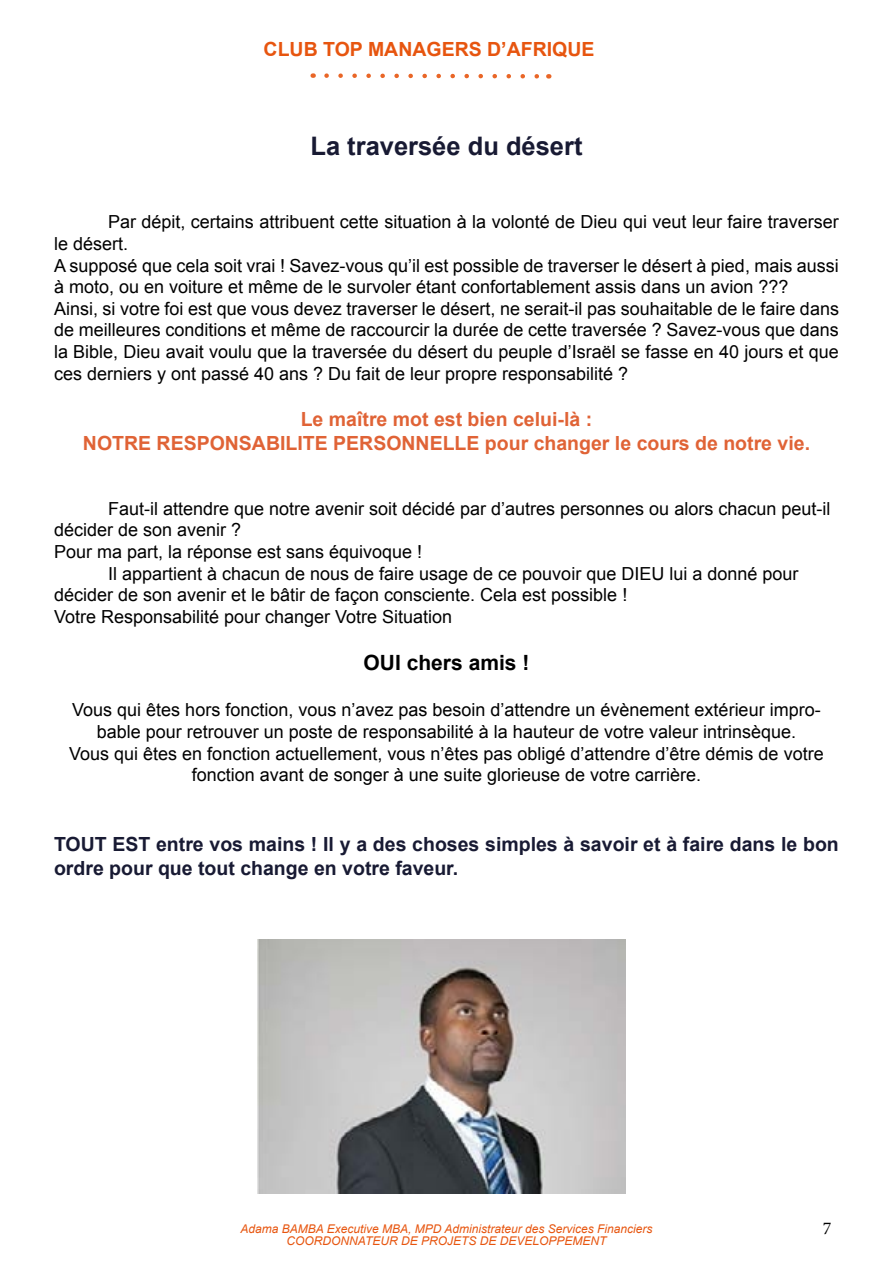
<style>
.page{position:relative;width:893px;height:1263px;background:#fff}
.page>*{position:absolute;margin:0;border:0;box-sizing:border-box;transform-origin:0 0}
.t1{font:700 25.5px "Arial";color:#181a33}
.t2{font:700 21px "Arial";color:#000}
.t3{font:700 19.5px/23.4px "Arial";color:#181a33}
.t4{font:700 19.5px/23.4px "Arial";color:#e06336;text-align:center}
.t5{font:700 19.5px "Arial";color:#e7550f}
.t6{font:18px/21.6px "Arial";color:#000}
.t7{font:18px "Minion Pro";color:#000}
.t8{font:italic 12px "Arial";color:#e7550f}
</style>
<div class="page">
<svg style="left:324px;top:73px;width:225px;height:6px"></svg>
<img style="left:257px;top:940px;width:368px;height:253px">
<p class="t5" style="left:264px;top:36px;width:332px">CLUB TOP MANAGERS D’AFRIQUE</p>
<h1 class="t1" style="left:310px;top:129px;width:274px">La traversée du désert</h1>
<p class="t6" style="left:54px;top:211px;width:786px;text-indent:54px">Par dépit, certains attribuent cette situation à la volonté de Dieu qui veut leur faire traverser le désert.<br>A supposé que cela soit vrai ! Savez-vous qu’il est possible de traverser le désert à pied, mais aussi à moto, ou en voiture et même de le survoler étant confortablement assis dans un avion ???<br>Ainsi, si votre foi est que vous devez traverser le désert, ne serait-il pas souhaitable de le faire dans de meilleures conditions et même de raccourcir la durée de cette traversée ? Savez-vous que dans la Bible, Dieu avait voulu que la traversée du désert du peuple d’Israël se fasse en 40 jours et que ces derniers y ont passé 40 ans ? Du fait de leur propre responsabilité ?</p>
<p class="t4" style="left:83px;top:408px;width:729px">Le maître mot est bien celui-là :<br>NOTRE RESPONSABILITE PERSONNELLE pour changer le cours de notre vie.</p>
<p class="t6" style="left:108px;top:498px;width:724px">Faut-il attendre que notre avenir soit décidé par d’autres personnes ou alors chacun peut-il</p>
<p class="t6" style="left:54px;top:519px;width:189px">décider de son avenir ?</p>
<p class="t6" style="left:54px;top:541px;width:370px">Pour ma part, la réponse est sans équivoque !</p>
<p class="t6" style="left:108px;top:562px;width:692px">Il appartient à chacun de nous de faire usage de ce pouvoir que DIEU lui a donné pour</p>
<p class="t6" style="left:54px;top:584px;width:575px">décider de son avenir et le bâtir de façon consciente. Cela est possible !</p>
<p class="t6" style="left:54px;top:606px;width:400px">Votre Responsabilité pour changer Votre Situation</p>
<p class="t2" style="left:364px;top:648px;width:167px">OUI chers amis !</p>
<p class="t6" style="left:69px;top:699px;width:756px;text-align:center">Vous qui êtes hors fonction, vous n’avez pas besoin d’attendre un évènement extérieur impro&shy;bable pour retrouver un poste de responsabilité à la hauteur de votre valeur intrinsèque.<br>Vous qui êtes en fonction actuellement, vous n’êtes pas obligé d’attendre d’être démis de votre fonction avant de songer à une suite glorieuse de votre carrière.</p>
<p class="t3" style="left:54px;top:833px;width:786px">TOUT EST entre vos mains ! Il y a des choses simples à savoir et à faire dans le bon ordre pour que tout change en votre faveur.</p>
<p class="t8" style="left:240px;top:1221px;width:413px">Adama BAMBA Executive MBA, MPD Administrateur des Services Financiers</p>
<p class="t7" style="left:823px;top:1216px;width:10px">7</p>
<p class="t8" style="left:287px;top:1233px;width:321px">COORDONNATEUR DE PROJETS DE DEVELOPPEMENT</p>
</div>
